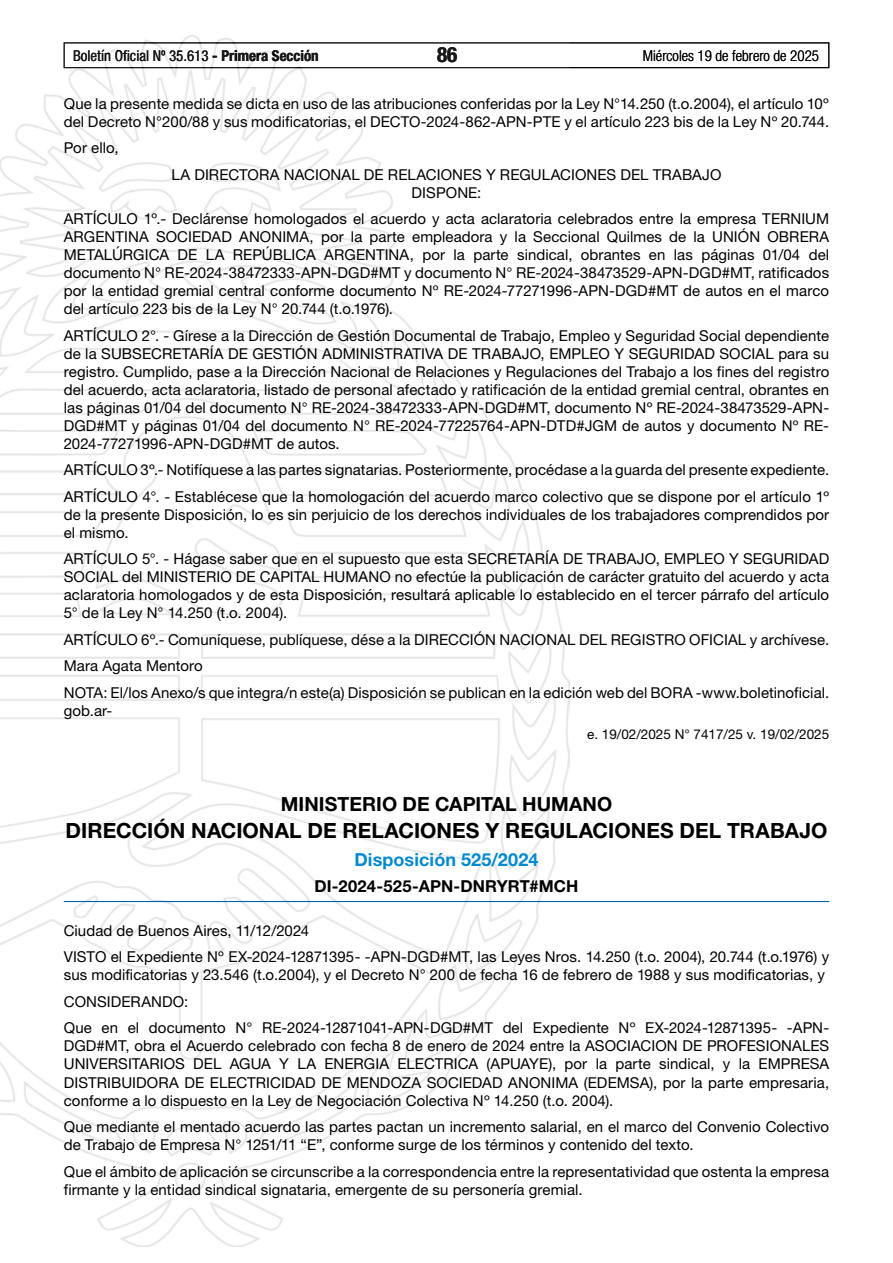
<style>
.page{position:relative;width:893px;height:1263px;background:#fff}
.page>*{position:absolute;margin:0;border:0;box-sizing:border-box;transform-origin:0 0}
.t1{font:700 21px "Helvetica Neue LT Std";color:#000}
.t2{font:700 condensed 21px "Helvetica Neue LT Std";color:#000}
.t3{font:700 19.5px "Helvetica Neue LT Std";letter-spacing:.005em;color:#000}
.t4{font:700 18px "Helvetica Neue LT Std";letter-spacing:.005em;color:#0089cf}
.t5{font:700 16.5px "Helvetica Neue LT Std";letter-spacing:.01em;color:#000}
.t6{font:15px/18px "Helvetica Neue LT Std";letter-spacing:.005em;color:#000}
.t7{font:condensed 15px "Helvetica Neue LT Std";color:#000}
.t8{font:300 condensed 15px "Helvetica Neue LT Std";color:#000}
.t9{font:13.5px "Helvetica Neue LT Std";color:#000}
.s1{font-weight:700}
</style>
<div class="page">
<div style="left:64px;top:43px;width:765px;height:25px;border:1px solid #000"></div>
<img style="left:0;top:35px;width:569px;height:1211px">
<hr style="left:64px;top:901px;width:765px;height:1px;background:#0066b3">
<p class="t7" style="left:73px;top:47px;width:247px">Boletín Oficial Nº 35.613 <span class="s1">- Primera Sección</span></p>
<h1 class="t2" style="left:437px;top:42px;width:22px">86</h1>
<p class="t8" style="left:643px;top:47px;width:178px">Miércoles 19 de febrero de 2025</p>
<p class="t6" style="left:64px;top:94px;width:767px">Que la presente medida se dicta en uso de las atribuciones conferidas por la Ley N°14.250 (t.o.2004), el artículo 10º del Decreto N°200/88 y sus modificatorias, el DECTO-2024-862-APN-PTE y el artículo 223 bis de la Ley Nº 20.744.</p>
<p class="t6" style="left:64px;top:138px;width:56px">Por ello,</p>
<p class="t6" style="left:171px;top:165px;width:552px;text-align:center">LA DIRECTORA NACIONAL DE RELACIONES Y REGULACIONES DEL TRABAJO<br>DISPONE:</p>
<p class="t6" style="left:64px;top:209px;width:767px;text-align:justify">ARTÍCULO 1º.- Declárense homologados el acuerdo y acta aclaratoria celebrados entre la empresa TERNIUM ARGENTINA SOCIEDAD ANONIMA, por la parte empleadora y la Seccional Quilmes de la UNIÓN OBRERA METALÚRGICA DE LA REPÚBLICA ARGENTINA, por la parte sindical, obrantes en las páginas 01/04 del documento N° RE-2024-38472333-APN-DGD#MT y documento N° RE-2024-38473529-APN-DGD#MT, ratificados por la entidad gremial central conforme documento Nº RE-2024-77271996-APN-DGD#MT de autos en el marco del artículo 223 bis de la Ley N° 20.744 (t.o.1976).</p>
<p class="t6" style="left:64px;top:326px;width:767px;text-align:justify">ARTÍCULO 2°. - Gírese a la Dirección de Gestión Documental de Trabajo, Empleo y Seguridad Social dependiente de la SUBSECRETARÍA DE GESTIÓN ADMINISTRATIVA DE TRABAJO, EMPLEO Y SEGURIDAD SOCIAL para su registro. Cumplido, pase a la Dirección Nacional de Relaciones y Regulaciones del Trabajo a los fines del registro del acuerdo, acta aclaratoria, listado de personal afectado y ratificación de la entidad gremial central, obrantes en las páginas 01/04 del documento N° RE-2024-38472333-APN-DGD#MT, documento Nº RE-2024-38473529-APN-DGD#MT y páginas 01/04 del documento N° RE-2024-77225764-APN-DTD#JGM de autos y documento Nº RE-2024-77271996-APN-DGD#MT de autos.</p>
<p class="t6" style="left:64px;top:456px;width:767px;line-height:26.5px">ARTÍCULO 3º.- Notifíquese a las partes signatarias. Posteriormente, procédase a la guarda del presente expediente.<br>ARTÍCULO 4°. - Establécese que la homologación del acuerdo marco colectivo que se dispone por el artículo 1º</p>
<p class="t6" style="left:64px;top:505px;width:767px">de la presente Disposición, lo es sin perjuicio de los derechos individuales de los trabajadores comprendidos por el mismo.</p>
<p class="t6" style="left:64px;top:550px;width:767px;text-align:justify">ARTÍCULO 5°. - Hágase saber que en el supuesto que esta SECRETARÍA DE TRABAJO, EMPLEO Y SEGURIDAD SOCIAL del MINISTERIO DE CAPITAL HUMANO no efectúe la publicación de carácter gratuito del acuerdo y acta aclaratoria homologados y de esta Disposición, resultará aplicable lo establecido en el tercer párrafo del artículo 5° de la Ley N° 14.250 (t.o. 2004).</p>
<p class="t6" style="left:64px;top:626px;width:767px;line-height:26.5px">ARTÍCULO 6º.- Comuníquese, publíquese, dése a la DIRECCIÓN NACIONAL DEL REGISTRO OFICIAL y archívese.<br>Mara Agata Mentoro<br>NOTA: El/los Anexo/s que integra/n este(a) Disposición se publican en la edición web del BORA -www.boletinoficial.</p>
<p class="t6" style="left:64px;top:701px;width:50px">gob.ar-</p>
<p class="t9" style="left:587px;top:726px;width:244px">e. 19/02/2025 N° 7417/25 v. 19/02/2025</p>
<h2 class="t3" style="left:281px;top:792px;width:333px">MINISTERIO DE CAPITAL HUMANO</h2>
<h1 class="t1" style="left:66px;top:817px;width:763px">DIRECCIÓN NACIONAL DE RELACIONES Y REGULACIONES DEL TRABAJO</h1>
<p class="t4" style="left:354px;top:848px;width:186px">Disposición 525/2024</p>
<p class="t5" style="left:315px;top:876px;width:265px">DI-2024-525-APN-DNRYRT#MCH</p>
<p class="t6" style="left:64px;top:917px;width:767px;line-height:26.5px">Ciudad de Buenos Aires, 11/12/2024<br>VISTO el Expediente Nº EX-2024-12871395- -APN-DGD#MT, las Leyes Nros. 14.250 (t.o. 2004), 20.744 (t.o.1976) y</p>
<p class="t6" style="left:64px;top:962px;width:767px;line-height:26.5px">sus modificatorias y 23.546 (t.o.2004), y el Decreto N° 200 de fecha 16 de febrero de 1988 y sus modificatorias, y<br>CONSIDERANDO:<br>Que en el documento N° RE-2024-12871041-APN-DGD#MT del Expediente Nº EX-2024-12871395- -APN-</p>
<p class="t6" style="left:64px;top:1037px;width:767px;text-align:justify">DGD#MT, obra el Acuerdo celebrado con fecha 8 de enero de 2024 entre la ASOCIACION DE PROFESIONALES UNIVERSITARIOS DEL AGUA Y LA ENERGIA ELECTRICA (APUAYE), por la parte sindical, y la EMPRESA DISTRIBUIDORA DE ELECTRICIDAD DE MENDOZA SOCIEDAD ANONIMA (EDEMSA), por la parte empresaria, conforme a lo dispuesto en la Ley de Negociación Colectiva Nº 14.250 (t.o. 2004).</p>
<p class="t6" style="left:64px;top:1117px;width:767px">Que mediante el mentado acuerdo las partes pactan un incremento salarial, en el marco del Convenio Colectivo de Trabajo de Empresa N° 1251/11 “E”, conforme surge de los términos y contenido del texto.</p>
<p class="t6" style="left:64px;top:1162px;width:767px">Que el ámbito de aplicación se circunscribe a la correspondencia entre la representatividad que ostenta la empresa firmante y la entidad sindical signataria, emergente de su personería gremial.</p>
</div>
